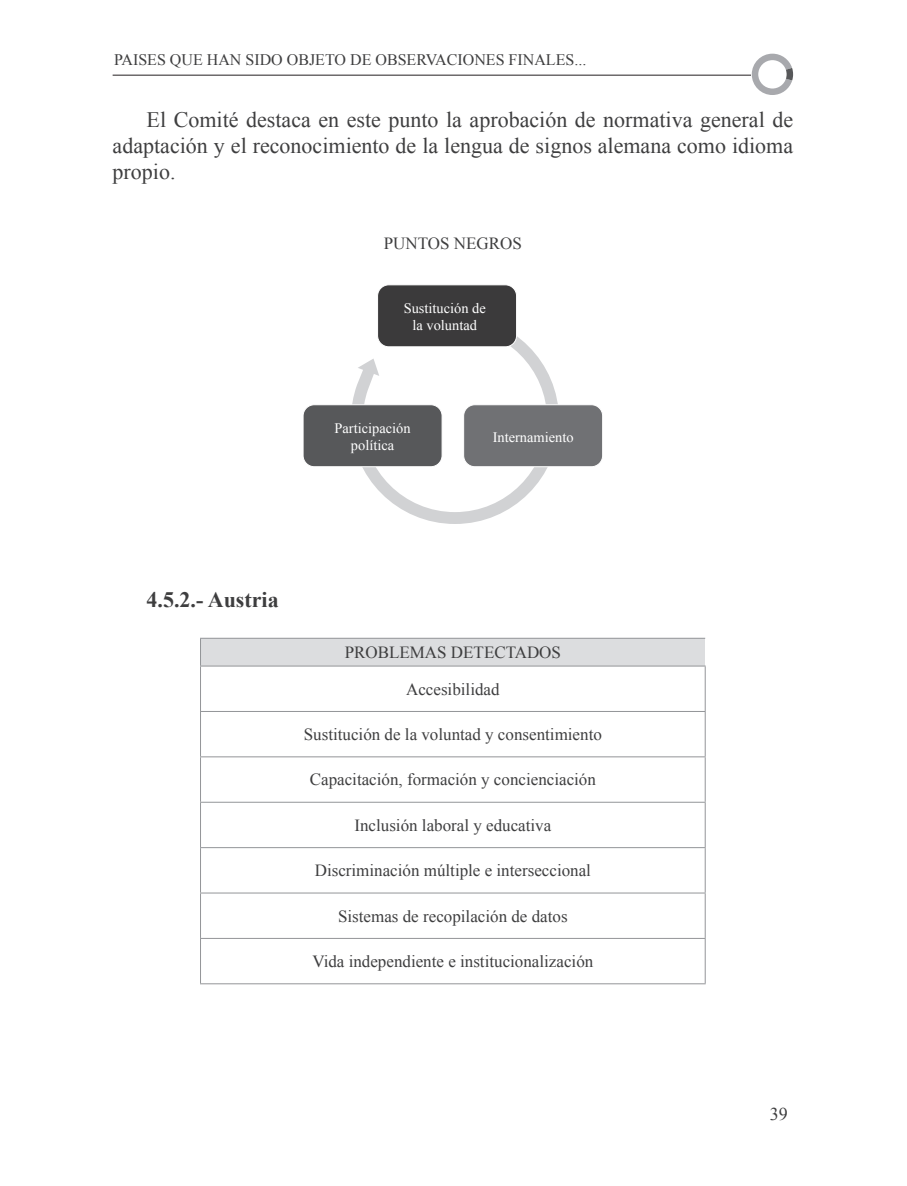
<style>
.page{position:relative;width:907px;height:1186px;background:#fff}
.page>*{position:absolute;margin:0;border:0;box-sizing:border-box;transform-origin:0 0}
.t1{font:22px/26px "Times New Roman";color:#3e3e3f;text-align:justify}
.t2{font:700 22px "Times New Roman";color:#3e3e3f}
.t3{font:18px "Times New Roman";color:#3e3e3f}
.t4{font:17px/36.6px "Times New Roman";color:#3e3e3f;text-align:center}
.t5{font:16px "Times New Roman";color:#3e3e3f}
.t6{font:14.4px/17.2px "Times New Roman";color:#fff;text-align:center}
</style>
<div class="page">
<hr style="left:113px;top:75px;width:645px;height:1px;background:#231f20">
<svg style="left:752px;top:54px;width:41px;height:41px"></svg>
<div style="left:200px;top:638px;width:505px;height:28px;background:#dcdddf"></div>
<hr style="left:200px;top:666px;width:1px;height:44px;background:#939598">
<hr style="left:705px;top:666px;width:1px;height:44px;background:#939598">
<hr style="left:200px;top:710px;width:506px;height:1px;background:#939598">
<hr style="left:200px;top:711px;width:1px;height:45px;background:#939598">
<hr style="left:705px;top:711px;width:1px;height:45px;background:#939598">
<hr style="left:200px;top:756px;width:506px;height:1px;background:#939598">
<hr style="left:200px;top:757px;width:1px;height:44px;background:#939598">
<hr style="left:705px;top:757px;width:1px;height:44px;background:#939598">
<hr style="left:200px;top:801px;width:506px;height:1px;background:#939598">
<hr style="left:200px;top:802px;width:1px;height:44px;background:#939598">
<hr style="left:705px;top:802px;width:1px;height:44px;background:#939598">
<hr style="left:200px;top:846px;width:506px;height:1px;background:#939598">
<hr style="left:200px;top:847px;width:1px;height:45px;background:#939598">
<hr style="left:705px;top:847px;width:1px;height:45px;background:#939598">
<hr style="left:200px;top:892px;width:506px;height:1px;background:#939598">
<hr style="left:200px;top:893px;width:1px;height:44px;background:#939598">
<hr style="left:705px;top:893px;width:1px;height:44px;background:#939598">
<hr style="left:200px;top:937px;width:506px;height:1px;background:#939598">
<hr style="left:200px;top:938px;width:1px;height:45px;background:#939598">
<hr style="left:705px;top:938px;width:1px;height:45px;background:#939598">
<hr style="left:200px;top:983px;width:506px;height:1px;background:#939598">
<hr style="left:200px;top:637px;width:505px;height:1px;background:#939598">
<svg style="left:200px;top:638px;width:1px;height:27px"></svg>
<hr style="left:200px;top:665px;width:506px;height:1px;background:#939598">
<svg style="left:352px;top:336px;width:206px;height:188px"></svg>
<div style="left:303px;top:404px;width:139px;height:62px;background:#57585a;border-radius:11px"></div>
<div style="left:303px;top:404px;width:139px;height:63px;border:1px solid #fff;border-radius:11px"></div>
<div style="left:464px;top:404px;width:139px;height:62px;background:#707174;border-radius:11px"></div>
<div style="left:463px;top:404px;width:140px;height:63px;border:1px solid #fff;border-radius:11px"></div>
<div style="left:377px;top:285px;width:139px;height:62px;background:#3b3a3b;border-radius:11px"></div>
<div style="left:377px;top:284px;width:140px;height:63px;border:1px solid #fff;border-radius:11px"></div>
<p class="t5" style="left:114px;top:49px;width:474px">PAISES QUE HAN SIDO OBJETO DE OBSERVACIONES FINALES...</p>
<p class="t1" style="left:113px;top:106px;width:682px;text-indent:34px">El Comité destaca en este punto la aprobación de normativa general de adaptación y el reconocimiento de la lengua de signos alemana como idioma propio.</p>
<p class="t4" style="left:384px;top:225px;width:140px">PUNTOS NEGROS</p>
<p class="t6" style="left:404px;top:299px;width:84px">Sustitución de la voluntad</p>
<p class="t6" style="left:335px;top:419px;width:77px">Participación política</p>
<p class="t6" style="left:493px;top:428px;width:82px">Internamiento</p>
<p class="t2" style="left:147px;top:584px;width:134px">4.5.2.- Austria</p>
<p class="t4" style="left:345px;top:633px;width:218px">PROBLEMAS DETECTADOS<br>Accesibilidad</p>
<p class="t4" style="left:304px;top:715px;width:299px">Sustitución de la voluntad y consentimiento</p>
<p class="t4" style="left:310px;top:761px;width:288px">Capacitación, formación y concienciación</p>
<p class="t4" style="left:354px;top:806px;width:198px">Inclusión laboral y educativa</p>
<p class="t4" style="left:315px;top:851px;width:278px">Discriminación múltiple e interseccional</p>
<p class="t4" style="left:338px;top:897px;width:231px">Sistemas de recopilación de datos</p>
<p class="t4" style="left:312px;top:942px;width:282px">Vida independiente e institucionalización</p>
<p class="t3" style="left:770px;top:1101px;width:19px">39</p>
</div>
